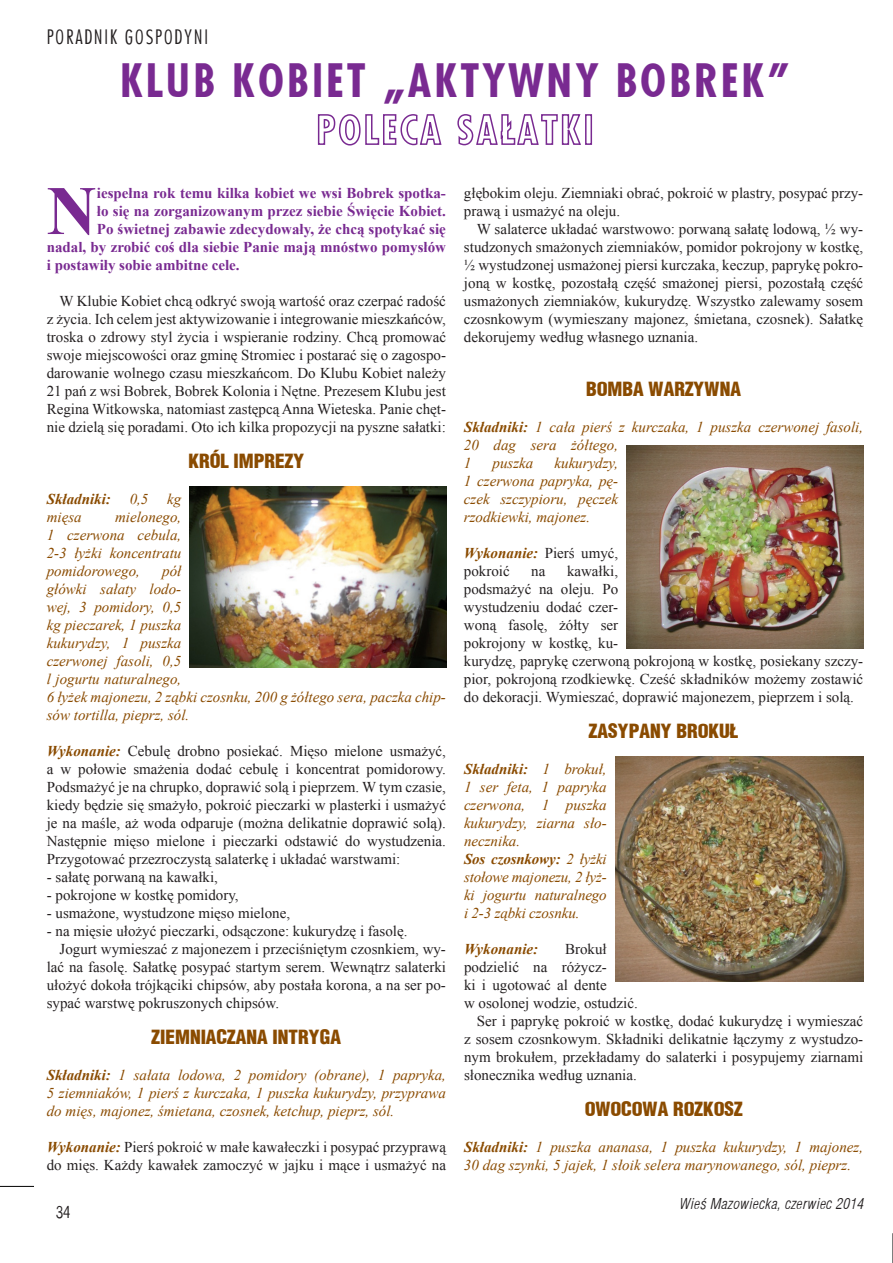
<style>
.page{position:relative;width:893px;height:1263px;background:#fff}
.page>*{position:absolute;margin:0;border:0;box-sizing:border-box;transform-origin:0 0}
.t1{font:700 69.3px "Times New Roman";color:#792a91}
.t2{font:700 45px "Fujiyamapl";letter-spacing:.07em;color:#792a91}
.t3{font:19.5px "Switz Cond Blackpl";color:#8a4b00}
.t4{font:19.5px "Fujiyama Lightpl";letter-spacing:.1em;color:#231f20}
.t5{font:16.5px "Switz Cond Lightpl";color:#231f20}
.t6{font:15px/18px "Times New Roman";color:#231f20}
.t7{font:italic 15px/18px "Times New Roman";color:#8a4b00}
.t8{font:700 15px "Times New Roman";color:#792a91}
.t9{font:italic 700 15px/18px "Times New Roman";color:#8a4b00}
.t10{font:italic 15px "Switz Cond Lightpl";letter-spacing:.03em;color:#231f20}
.s1{font-weight:400}
.s2{font-weight:700;font-style:italic;color:#8a4b00}
.s3{font-weight:700}
</style>
<div class="page">
<hr style="left:0;top:1186px;width:34px;height:1px;background:#000">
<hr style="left:892px;top:1233px;width:1px;height:30px;background:#000">
<svg style="left:317px;top:114px;width:125px;height:32px"></svg>
<svg style="left:457px;top:114px;width:124px;height:32px"></svg>
<div style="left:585px;top:114px;width:7px;height:31px;border:2px solid #792a91"></div>
<img style="left:190px;top:486px;width:256px;height:181px">
<img style="left:627px;top:445px;width:236px;height:203px">
<img style="left:615px;top:756px;width:248px;height:226px">
<h3 class="t4" style="left:47px;top:25px;width:163px">PORADNIK GOSPODYNI</h3>
<h2 class="t2" style="left:121px;top:52px;width:671px">KLUB KOBIET „AKTYWNY BOBREK”</h2>
<h1 class="t1" style="left:47px;top:163px;width:52px">N</h1>
<p class="t8" style="left:97px;top:183px;width:351px">iespełna rok temu kilka kobiet we wsi Bobrek spotka-</p>
<p class="t8" style="left:97px;top:201px;width:351px">ło się na zorganizowanym przez siebie Święcie Kobiet.</p>
<p class="t8" style="left:97px;top:219px;width:351px">Po świetnej zabawie zdecydowały, że chcą spotykać się</p>
<p class="t8" style="left:47px;top:237px;width:401px">nadal, by zrobić coś dla siebie Panie mają mnóstwo pomysłów</p>
<p class="t8" style="left:47px;top:255px;width:194px">i postawiły sobie ambitne cele.</p>
<p class="t6" style="left:47px;top:292px;width:401px;text-align:justify;text-indent:13px">W Klubie Kobiet chcą odkryć swoją wartość oraz czerpać radość z życia. Ich celem jest aktywizowanie i integrowanie mieszkańców, troska o zdrowy styl życia i wspieranie rodziny. Chcą promować swoje miejscowości oraz gminę Stromiec i postarać się o zagospo&shy;darowanie wolnego czasu mieszkańcom. Do Klubu Kobiet należy 21 pań z wsi Bobrek, Bobrek Kolonia i Nętne. Prezesem Klubu jest Regina Witkowska, natomiast zastępcą Anna Wieteska. Panie chęt&shy;nie dzielą się poradami. Oto ich kilka propozycji na pyszne sałatki:</p>
<h3 class="t3" style="left:188px;top:448px;width:117px">KRÓL IMPREZY</h3>
<p class="t9" style="left:47px;top:490px;width:136px">Składniki: <span class="s1">0,5 kg mięsa</span></p>
<p class="t7" style="left:47px;top:508px;width:136px;text-align:justify;text-indent:68px">mielonego, 1 czerwona cebula, 2-3 łyżki koncentratu pomidorowego,</p>
<p class="t7" style="left:47px;top:562px;width:401px;text-indent:115px">pół<br>główki sałaty lodo-<br>wej, 3 pomidory, 0,5<br>kg pieczarek, 1 puszka<br>kukurydzy, 1 puszka<br>czerwonej fasoli, 0,5<br>l jogurtu naturalnego,<br>6 łyżek majonezu, 2 ząbki czosnku, 200 g żółtego sera, paczka chip&shy;sów tortilla, pieprz, sól.</p>
<p class="t6" style="left:47px;top:742px;width:401px;text-align:justify"><span class="s2">Wykonanie:</span> Cebulę drobno posiekać. Mięso mielone usmażyć, a w połowie smażenia dodać cebulę i koncentrat pomidorowy.<br>Podsmażyć je na chrupko, doprawić solą i pieprzem. W tym czasie, kiedy będzie się smażyło, pokroić pieczarki w plasterki i usmażyć je na maśle, aż woda odparuje (można delikatnie doprawić solą).<br>Następnie mięso mielone i pieczarki odstawić do wystudzenia.<br>Przygotować przezroczystą salaterkę i układać warstwami:</p>
<p class="t6" style="left:47px;top:868px;width:173px">- sałatę porwaną na kawałki,</p>
<p class="t6" style="left:47px;top:886px;width:193px">- pokrojone w kostkę pomidory,</p>
<p class="t6" style="left:47px;top:904px;width:245px">- usmażone, wystudzone mięso mielone,</p>
<p class="t6" style="left:47px;top:922px;width:362px">- na mięsie ułożyć pieczarki, odsączone: kukurydzę i fasolę.</p>
<p class="t6" style="left:60px;top:940px;width:388px">Jogurt wymieszać z majonezem i przeciśniętym czosnkiem, wy-</p>
<p class="t6" style="left:47px;top:958px;width:401px">lać na fasolę. Sałatkę posypać startym serem. Wewnątrz salaterki</p>
<p class="t6" style="left:47px;top:976px;width:401px">ułożyć dokoła trójkąciki chipsów, aby postała korona, a na ser po-</p>
<p class="t6" style="left:47px;top:994px;width:234px">sypać warstwę pokruszonych chipsów.</p>
<h3 class="t3" style="left:152px;top:1024px;width:191px">ZIEMNIACZANA INTRYGA</h3>
<p class="t7" style="left:47px;top:1066px;width:401px;text-align:justify"><span class="s3">Składniki:</span> 1 sałata lodowa, 2 pomidory (obrane), 1 papryka, 5 ziemniaków, 1 pierś z kurczaka, 1 puszka kukurydzy, przyprawa do mięs, majonez, śmietana, czosnek, ketchup, pieprz, sól.</p>
<p class="t6" style="left:47px;top:1138px;width:401px"><span class="s2">Wykonanie:</span> Pierś pokroić w małe kawałeczki i posypać przyprawą do mięs. Każdy kawałek zamoczyć w jajku i mące i usmażyć na</p>
<p class="t5" style="left:56px;top:1202px;width:16px">34</p>
<p class="t6" style="left:464px;top:184px;width:401px">głębokim oleju. Ziemniaki obrać, pokroić w plastry, posypać przy&shy;prawą i usmażyć na oleju.</p>
<p class="t6" style="left:464px;top:220px;width:401px;text-align:justify;text-indent:13px">W salaterce układać warstwowo: porwaną sałatę lodową, ½ wy&shy;studzonych smażonych ziemniaków, pomidor pokrojony w kostkę, ½ wystudzonej usmażonej piersi kurczaka, keczup, paprykę pokro&shy;joną w kostkę, pozostałą część smażonej piersi, pozostałą część usmażonych ziemniaków, kukurydzę. Wszystko zalewamy sosem czosnkowym (wymieszany majonez, śmietana, czosnek). Sałatkę dekorujemy według własnego uznania.</p>
<h3 class="t3" style="left:586px;top:376px;width:156px">BOMBA WARZYWNA</h3>
<p class="t7" style="left:464px;top:418px;width:401px"><span class="s3">Składniki:</span> 1 cała pierś z kurczaka, 1 puszka czerwonej fasoli,<br>20 dag sera żółtego,<br>1</p>
<p class="t7" style="left:464px;top:454px;width:156px;text-align:justify;text-indent:91px">kukurydzy, 1 czerwona papryka, pę&shy;czek szczypioru, pęczek rzodkiewki, majonez.</p>
<p class="t6" style="left:464px;top:544px;width:156px"><span class="s2">Wykonanie:</span> Pierś umyć, pokroić</p>
<p class="t7" style="left:493px;top:454px;width:42px">puszka</p>
<p class="t6" style="left:464px;top:562px;width:401px;text-indent:103px">kawałki,<br>podsmażyć na oleju. Po<br>wystudzeniu dodać czer-<br>woną fasolę, żółty ser<br>pokrojony w kostkę, ku-<br>kurydzę, paprykę czerwoną pokrojoną w kostkę, posiekany szczy&shy;pior, pokrojoną rzodkiewkę. Cześć składników możemy zostawić do dekoracji. Wymieszać, doprawić majonezem, pieprzem i solą.</p>
<h3 class="t3" style="left:589px;top:718px;width:151px">ZASYPANY BROKUŁ</h3>
<p class="t7" style="left:464px;top:760px;width:144px"><span class="s3">Składniki:</span> 1 brokuł,<br>1 ser feta, 1 papryka czerwona, 1 puszka kukurydzy, ziarna sło&shy;necznika.<br><span class="s3">Sos czosnkowy:</span> 2 łyżki stołowe majonezu, 2 łyż&shy;ki jogurtu naturalnego i 2-3 ząbki czosnku.</p>
<p class="t9" style="left:464px;top:940px;width:76px">Wykonanie:</p>
<p class="t6" style="left:565px;top:940px;width:43px">Brokuł</p>
<p class="t6" style="left:464px;top:958px;width:144px">podzielić na różycz-</p>
<p class="t6" style="left:464px;top:976px;width:144px">ki i ugotować al dente</p>
<p class="t6" style="left:464px;top:994px;width:175px">w osolonej wodzie, ostudzić.</p>
<p class="t6" style="left:477px;top:1012px;width:388px">Ser i paprykę pokroić w kostkę, dodać kukurydzę i wymieszać</p>
<p class="t6" style="left:464px;top:1030px;width:401px">z sosem czosnkowym. Składniki delikatnie łączymy z wystudzo-</p>
<p class="t6" style="left:464px;top:1048px;width:401px">nym brokułem, przekładamy do salaterki i posypujemy ziarnami</p>
<p class="t6" style="left:464px;top:1066px;width:174px">słonecznika według uznania.</p>
<h3 class="t3" style="left:585px;top:1096px;width:159px">OWOCOWA ROZKOSZ</h3>
<p class="t7" style="left:464px;top:1138px;width:401px"><span class="s3">Składniki:</span> 1 puszka ananasa, 1 puszka kukurydzy, 1 majonez,<br>30 dag szynki, 5 jajek, 1 słoik selera marynowanego, sól, pieprz.</p>
<p class="t6" style="left:531px;top:562px;width:16px">na</p>
<p class="t10" style="left:679px;top:1195px;width:186px">Wieś Mazowiecka, czerwiec 2014</p>
</div>
